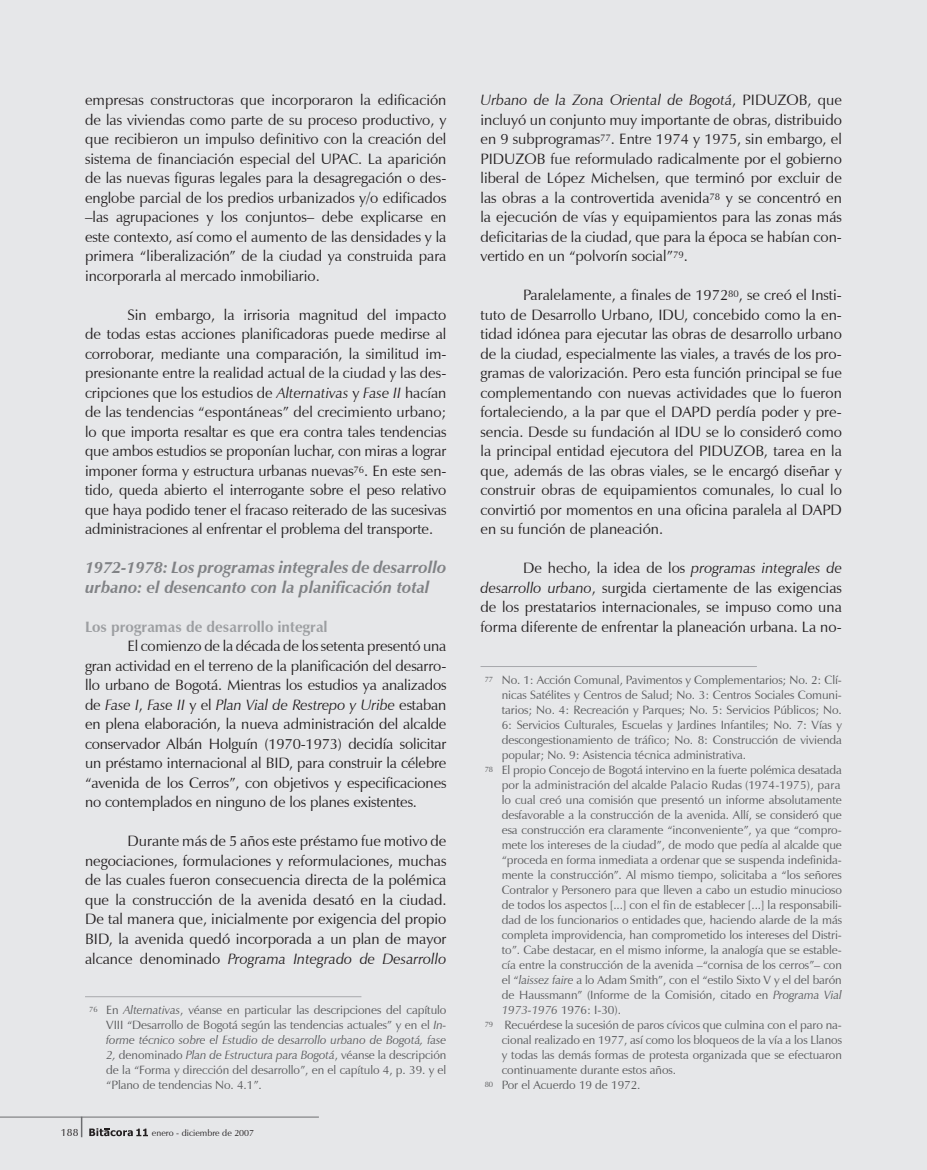
<style>
.page{position:relative;width:927px;height:1170px;background:#fff}
.page>*{position:absolute;margin:0;border:0;box-sizing:border-box;transform-origin:0 0}
.t1{font:italic 700 16.5px/19.5px "Zapf Humanist 601 BT";color:#808285}
.t2{font:15px/19.5px "Zapf Humanist 601 BT";color:#231f20;text-align:justify}
.t3{font:700 15px "Zapf Humanist 601 BT";color:#9d9fa2}
.t4{font:12px/15px "Zapf Humanist 601 BT";letter-spacing:-.005em;color:#57585a;text-align:justify}
.t5{font:10.5px "Zapf Humanist 601 BT";color:#231f20}
.t6{font:9px "Zapf Humanist 601 BT";color:#231f20}
.s1{font-style:italic}
</style>
<div class="page">
<div style="left:0;top:0;width:927px;height:1169px;background:#e6e7e9"></div>
<hr style="left:0;top:1116px;width:319px;height:1px;background:#6c6d70">
<svg style="left:81px;top:1116px;width:1px;height:21px"></svg>
<svg style="left:89px;top:1128px;width:59px;height:8px"></svg>
<hr style="left:85px;top:996px;width:276px;height:1px;background:#a8a9ad">
<hr style="left:480px;top:666px;width:277px;height:1px;background:#a8a9ad">
<p class="t2" style="left:85px;top:90px;width:363px">empresas constructoras que incorpora-ron la edificación de las viviendas como parte de su proceso productivo, y que recibieron un impulso definitivo con la creación del sistema de financiación especial del UPAC. La aparición de las nuevas figuras legales para la desagregación o des&shy;englobe parcial de los predios urbanizados y/o edificados –las agrupaciones y los conjuntos– debe explicarse en este contexto, así como el aumento de las densidades y la primera “liberalización” de la ciudad ya construida para incorpo-rarla al mercado inmobiliario.</p>
<p class="t2" style="left:85px;top:305px;width:363px;text-indent:43px">Sin embargo, la irrisoria magnitud del impacto de todas estas acciones planifi-cadoras puede medirse al corroborar, mediante una comparación, la similitud im&shy;presionante entre la realidad actual de la ciudad y las des&shy;cripciones que los estudios de <span class="s1">Alterna- tivas</span> y <span class="s1">Fase II</span> hacían de las tendencias “espontáneas” del crecimien-to urbano; lo que importa resaltar es que era contra tales tenden-cias que ambos estudios se propo-nían luchar, con miras a lograr imponer forma y estructu- ra urbanas nuevas<sup>76</sup>. En este sen&shy;tido, queda abierto el interro-gan-te sobre el peso relativo que haya podido tener el fracaso reiterado de las sucesivas administracio-nes al enfrentar el problema del transporte.</p>
<p class="t1" style="left:85px;top:558px;width:363px">1972-1978: Los programas integrales de desarrollo urba-no: el desen- canto con la planificación total</p>
<p class="t3" style="left:85px;top:617px;width:244px">Los programas de desarrollo integral</p>
<p class="t2" style="left:85px;top:636px;width:363px;text-indent:43px">El comienzo de la década de los setenta presentó una gran activi-dad en el terreno de la planificación del desarro&shy;llo urbano de Bogotá. Mientras los estudios ya analizados de <span class="s1">Fase I</span>, <span class="s1">Fase II</span> y el <span class="s1">Plan Vial de Restrepo y Uribe</span> estaban en plena elaboración, la nueva administración del alcalde conservador Albán Holguín (1970-1973) decidía solicitar un préstamo internacional al BID, para construir la célebre “avenida de los Cerros”, con objetivos y especifica-ciones no contemplados en ninguno de los planes exis-tentes.</p>
<p class="t2" style="left:85px;top:831px;width:363px;text-indent:43px">Durante más de 5 años este préstamo fue motivo de negociaciones, formulaciones y reformulaciones, muchas de las cuales fueron consecuencia directa de la polémica que la construcción de la avenida desató en la ciudad.<br>De tal manera que, inicialmen-te por exigencia del propio BID, la avenida quedó incorporada a un plan de mayor alcance denominado <span class="s1">Programa Integrado de Desarrollo</span></p>
<p class="t4" style="left:106px;top:1002px;width:342px;text-indent:-17px"><sup>76</sup> En <span class="s1">Alternativas</span>, véanse en particular las descripciones del capítulo VIII “Desarrollo de Bogotá según las tendencias actuales” y en el <span class="s1">In&shy;forme técnico sobre el Estudio de desarrollo urbano de Bogotá, fase 2,</span> denominado <span class="s1">Plan de Estructura para Bogotá</span>, véanse la descripción de la “Forma y dirección del desarrollo”, en el capítulo 4, p. 39. y el “Plano de tendencias No. 4.1”.</p>
<p class="t5" style="left:61px;top:1125px;width:19px">188</p>
<p class="t6" style="left:152px;top:1127px;width:104px">enero - diciembre de 2007</p>
<p class="t2" style="left:480px;top:90px;width:363px"><span class="s1">Urbano de la Zona Oriental de Bogotá</span>, PIDUZOB, que incluyó un conjunto muy importan-te de obras, distribuido en 9 subprogra-mas<sup>77</sup>. Entre 1974 y 1975, sin embargo, el PIDUZOB fue reformulado radi-calmente por el gobierno liberal de López Michelsen, que terminó por excluir de las obras a la controvertida avenida<sup>78</sup> y se concentró en la ejecución de vías y equipamientos para las zonas más deficitarias de la ciudad, que para la época se habían con&shy;vertido en un “polvorín social”<sup>79</sup>.</p>
<p class="t2" style="left:480px;top:285px;width:363px;text-indent:43px">Paralelamente, a finales de 1972<sup>80</sup>, se creó el Insti&shy;tuto de Desarrollo Urbano, IDU, concebido como la en&shy;tidad idónea para ejecutar las obras de desarrollo urbano de la ciudad, especialmente las viales, a través de los pro&shy;gramas de valorización. Pero esta función principal se fue complementando con nuevas activida-des que lo fueron fortaleciendo, a la par que el DAPD perdía poder y pre&shy;sencia. Desde su fundación al IDU se lo conside-ró como la principal entidad ejecutora del PIDUZOB, tarea en la que, además de las obras viales, se le encargó diseñar y construir obras de equipa-mientos comunales, lo cual lo convirtió por momen-tos en una oficina paralela al DAPD en su función de planeación.</p>
<p class="t2" style="left:480px;top:558px;width:363px;text-indent:43px">De hecho, la idea de los <span class="s1">programas integrales de desarrollo urbano</span>, surgida ciertamente de las exigencias de los prestatarios interna-cionales, se impuso como una forma diferente de enfrentar la planeación urbana. La no-</p>
<p class="t4" style="left:485px;top:672px;width:359px"><sup>77</sup> No. 1: Acción Comunal, Pavimentos y Complementarios; No. 2: Clí-</p>
<p class="t4" style="left:502px;top:687px;width:342px">nicas Satélites y Centros de Salud; No. 3: Centros Sociales Comuni-</p>
<p class="t4" style="left:502px;top:702px;width:342px">tarios; No. 4: Recreación y Parques; No. 5: Servicios Públicos; No.</p>
<p class="t4" style="left:502px;top:717px;width:342px">6: Servicios Culturales, Escuelas y Jardines Infantiles; No. 7: Vías y</p>
<p class="t4" style="left:502px;top:732px;width:342px">descongestionamiento de tráfico; No. 8: Construcción de vivienda</p>
<p class="t4" style="left:502px;top:747px;width:246px">popular; No. 9: Asistencia técnica administrativa.</p>
<p class="t4" style="left:485px;top:762px;width:359px"><sup>78</sup> El propio Concejo de Bogotá intervino en la fuerte polémica desatada</p>
<p class="t4" style="left:502px;top:777px;width:340px">por la administración del alcalde Palacio Rudas (1974-1975), para</p>
<p class="t4" style="left:502px;top:792px;width:342px">lo cual creó una comisión que presentó un informe absolutamente</p>
<p class="t4" style="left:502px;top:807px;width:342px">desfavorable a la construc-ción de la avenida. Allí, se consideró que</p>
<p class="t4" style="left:502px;top:822px;width:342px">esa construcción era claramente “inconveniente”, ya que “compro-</p>
<p class="t4" style="left:502px;top:837px;width:342px">mete los intereses de la ciudad”, de modo que pedía al alcalde que</p>
<p class="t4" style="left:502px;top:852px;width:342px">“proceda en forma inmediata a ordenar que se suspenda indefinida-</p>
<p class="t4" style="left:502px;top:867px;width:342px">mente la construcción”. Al mismo tiempo, solicitaba a “los señores</p>
<p class="t4" style="left:502px;top:882px;width:342px">Contralor y Personero para que lleven a cabo un estudio minucioso</p>
<p class="t4" style="left:502px;top:897px;width:342px">de todos los aspectos [...] con el fin de establecer [...] la responsabili-</p>
<p class="t4" style="left:502px;top:912px;width:342px">dad de los funcionarios o entidades que, haciendo alarde de la más</p>
<p class="t4" style="left:502px;top:927px;width:342px">completa improvi-dencia, han comprometido los intereses del Distri-</p>
<p class="t4" style="left:502px;top:942px;width:342px">to”. Cabe destacar, en el mismo informe, la analogía que se estable-</p>
<p class="t4" style="left:502px;top:957px;width:342px">cía entre la construcción de la avenida –“cornisa de los cerros”– con</p>
<p class="t4" style="left:502px;top:972px;width:342px">el “<span class="s1">laissez faire</span> a lo Adam Smith”, con el “estilo Sixto V y el del barón</p>
<p class="t4" style="left:502px;top:987px;width:342px">de Haussmann” (Informe de la Comisión, citado en <span class="s1">Programa Vial</span></p>
<p class="t4" style="left:502px;top:1002px;width:121px"><span class="s1">1973-1976</span> 1976: I-30).</p>
<p class="t4" style="left:485px;top:1017px;width:359px"><sup>79</sup> Recuérdese la sucesión de paros cívicos que culmina con el paro na-</p>
<p class="t4" style="left:502px;top:1032px;width:342px">cional realizado en 1977, así como los bloqueos de la vía a los Llanos</p>
<p class="t4" style="left:502px;top:1047px;width:342px">y todas las demás formas de protesta organizada que se efectuaron</p>
<p class="t4" style="left:502px;top:1062px;width:176px">continuamente durante estos años.</p>
<p class="t4" style="left:485px;top:1077px;width:157px"><sup>80</sup> Por el Acuerdo 19 de 1972.</p>
</div>
